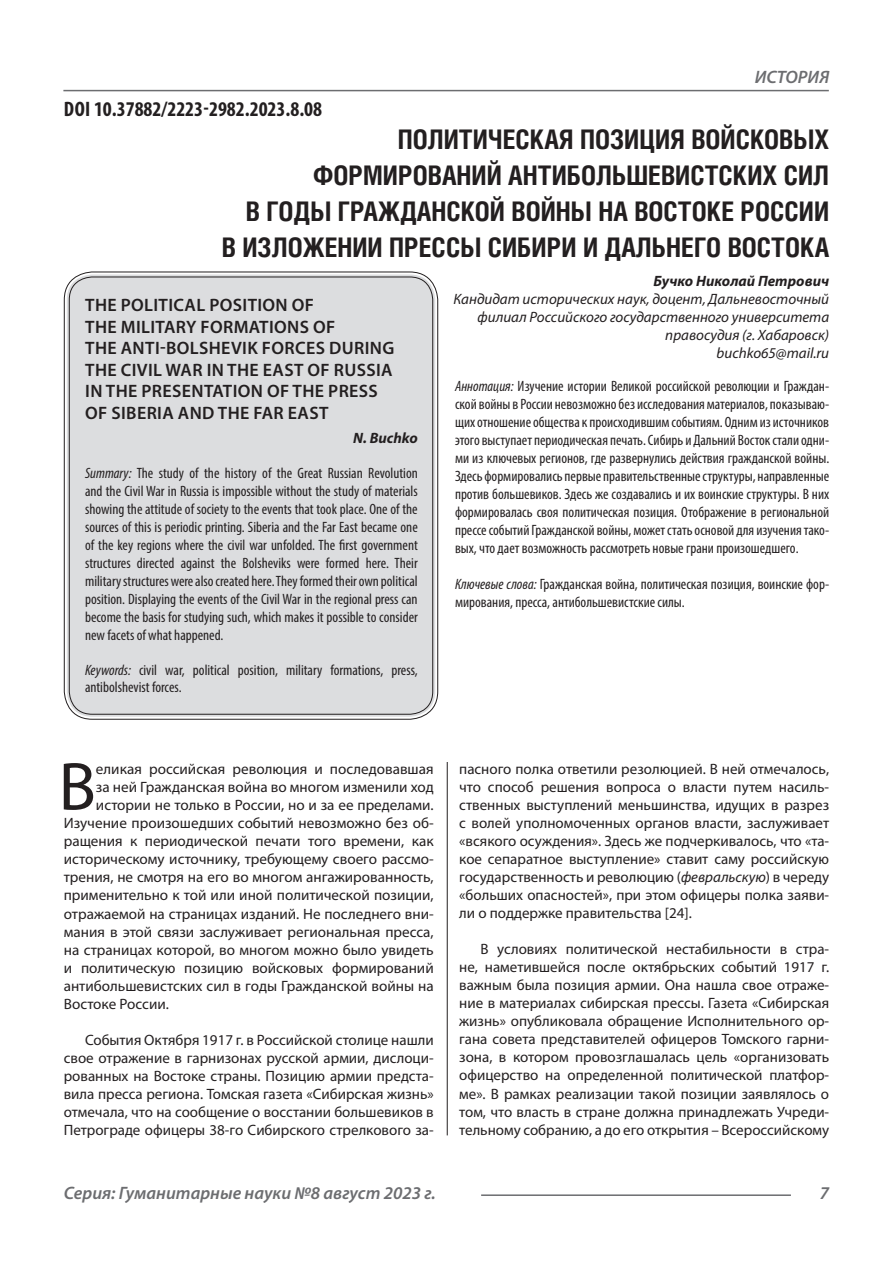
<style>
.page{position:relative;width:893px;height:1263px;background:#fff}
.page>*{position:absolute;margin:0;border:0;box-sizing:border-box;transform-origin:0 0}
.Статья_текст_первый{font:68.4px "Myriad Pro";color:#231f20}
.Статья_название{font:700 27px "Helios Cond C";color:#231f20}
.ДОИ{font:700 condensed 21px "Myriad Pro";color:#231f20}
.Статья_название_англ{font:600 18px "Myriad Pro";letter-spacing:.02em;color:#231f20}
.t1{font:italic 600 18px "Myriad Pro";color:#6c6d70}
.Статья_текст{font:15px/18.1px "Myriad Pro";color:#231f20;text-align:justify}
.Статья_аннотация_тек{font:condensed 15px/18px "Myriad Pro";color:#231f20;text-align:justify}
.Статья_аннотация_анг{font:condensed 15px/18px "Myriad Pro";color:#231f20;text-align:justify}
.Статья_текст_первый-2{font:15px "Myriad Pro";color:#231f20}
.Статья_автор_инфо{font:italic 15px/18px "Myriad Pro";color:#231f20;text-align:right}
.Статья_автор_фио_рус{font:italic 700 15px "Myriad Pro";color:#231f20}
.Статья_автор_англ{font:italic 700 15px "Myriad Pro";color:#231f20}
.s1{font-style:italic}
</style>
<div class="page">
<hr style="left:447px;top:128px;width:1px;height:1007px;background:#231f20">
<hr style="left:63px;top:90px;width:766px;height:1px;background:#6c6d70">
<hr style="left:481px;top:1194px;width:310px;height:2px;background:#6c6d70">
<div style="left:441px;top:128px;width:10px;height:634px;background:#fff"></div>
<div style="left:67px;top:274px;width:368px;height:443px;background:#dcdddf;border-radius:26px"></div>
<p class="ДОИ" style="left:64px;top:96px;width:260px">DOI 10.37882/2223-2982.2023.8.08</p>
<p class="t1" style="left:755px;top:66px;width:76px">ИСТОРИЯ</p>
<p class="Статья_название" style="left:398px;top:124px;width:433px">ПОЛИТИЧЕСКАЯ ПОЗИЦИЯ ВОЙСКОВЫХ</p>
<p class="Статья_название" style="left:313px;top:160px;width:518px">ФОРМИРОВАНИЙ АНТИБОЛЬШЕВИСТСКИХ СИЛ</p>
<p class="Статья_название" style="left:246px;top:196px;width:585px">В ГОДЫ ГРАЖДАНСКОЙ ВОЙНЫ НА ВОСТОКЕ РОССИИ</p>
<p class="Статья_название" style="left:222px;top:232px;width:609px">В ИЗЛОЖЕНИИ ПРЕССЫ СИБИРИ И ДАЛЬНЕГО ВОСТОКА</p>
<p class="Статья_автор_фио_рус" style="left:654px;top:271px;width:177px">Бучко Николай Петрович</p>
<p class="Статья_автор_инфо" style="left:453px;top:290px;width:377px">Кандидат исторических наук, доцент, Дальневосточный филиал Российского государственного университета правосудия (г. Хабаровск)</p>
<p class="Статья_автор_инфо" style="left:717px;top:344px;width:114px">buchko65@mail.ru</p>
<p class="Статья_аннотация_тек" style="left:455px;top:377px;width:376px"><span class="s1">Аннотация:</span> Изучение истории Великой российской революции и Граждан&shy;ской войны в России невозможно без исследования материалов, показываю&shy;щих отношение общества к происходившим событиям. Одним из источников этого выступает периодическая печать. Сибирь и Дальний Восток стали одни&shy;ми из ключевых регионов, где развернулись действия гражданской войны.<br>Здесь формировались первые правительственные структуры, направленные против большевиков. Здесь же создавались и их воинские структуры. В них формировалась своя политическая позиция. Отображение в региональной прессе событий Гражданской войны, может стать основой для изучения тако&shy;вых, что дает возможность рассмотреть новые грани произошедшего.</p>
<p class="Статья_аннотация_тек" style="left:455px;top:575px;width:376px"><span class="s1">Ключевые слова:</span> Гражданская война, политическая позиция, воинские фор&shy;мирования, пресса, антибольшевистские силы.</p>
<p class="Статья_название_англ" style="left:85px;top:293px;width:230px">THE POLITICAL POSITION OF</p>
<p class="Статья_название_англ" style="left:85px;top:315px;width:252px">THE MILITARY FORMATIONS OF</p>
<p class="Статья_название_англ" style="left:85px;top:337px;width:311px">THE ANTI-BOLSHEVIK FORCES DURING</p>
<p class="Статья_название_англ" style="left:85px;top:358px;width:309px">THE CIVIL WAR IN THE EAST OF RUSSIA</p>
<p class="Статья_название_англ" style="left:85px;top:380px;width:294px">IN THE PRESENTATION OF THE PRESS</p>
<p class="Статья_название_англ" style="left:85px;top:401px;width:245px">OF SIBERIA AND THE FAR EAST</p>
<p class="Статья_автор_англ" style="left:353px;top:428px;width:66px">N. Buchko</p>
<p class="Статья_аннотация_анг" style="left:85px;top:464px;width:334px"><span class="s1">Summary:</span> The study of the history of the Great Russian Revolution and the Civil War in Russia is impossible without the study of materials showing the attitude of society to the events that took place. One of the sources of this is periodic printing. Siberia and the Far East became one of the key regions where the civil war unfolded. The first government structures directed against the Bolsheviks were formed here. Their military structures were also created here. They formed their own political position. Displaying the events of the Civil War in the regional press can become the basis for studying such, which makes it possible to consider new facets of what happened.</p>
<p class="Статья_аннотация_анг" style="left:85px;top:661px;width:334px;line-height:17.4px"><span class="s1">Keywords:</span> civil war, political position, military formations, press, antibolshevist forces.</p>
<p class="Статья_текст_первый" style="left:59px;top:744px;width:39px">В</p>
<p class="Статья_текст_первый-2" style="left:96px;top:759px;width:339px">еликая российская революция и последовавшая</p>
<p class="Статья_текст_первый-2" style="left:96px;top:777px;width:339px">за ней Гражданская война во многом изменили ход</p>
<p class="Статья_текст_первый-2" style="left:96px;top:795px;width:339px">истории не только в России, но и за ее пределами.</p>
<p class="Статья_текст_первый-2" style="left:64px;top:813px;width:371px">Изучение произошедших событий невозможно без об-</p>
<p class="Статья_текст_первый-2" style="left:64px;top:831px;width:371px">ращения к периодической печати того времени, как</p>
<p class="Статья_текст_первый-2" style="left:64px;top:850px;width:371px">историческому источнику, требующему своего рассмо-</p>
<p class="Статья_текст_первый-2" style="left:64px;top:868px;width:371px">трения, не смотря на его во многом ангажированность,</p>
<p class="Статья_текст_первый-2" style="left:64px;top:886px;width:371px">применительно к той или иной политической позиции,</p>
<p class="Статья_текст_первый-2" style="left:64px;top:904px;width:371px">отражаемой на страницах изданий. Не последнего вни-</p>
<p class="Статья_текст_первый-2" style="left:64px;top:922px;width:371px">мания в этой связи заслуживает региональная пресса,</p>
<p class="Статья_текст_первый-2" style="left:64px;top:940px;width:371px">на страницах которой, во многом можно было увидеть</p>
<p class="Статья_текст_первый-2" style="left:64px;top:959px;width:371px">и политическую позицию войсковых формирований</p>
<p class="Статья_текст_первый-2" style="left:64px;top:977px;width:371px">антибольшевистских сил в годы Гражданской войны на</p>
<p class="Статья_текст_первый-2" style="left:64px;top:995px;width:107px">Востоке России.</p>
<p class="Статья_текст" style="left:64px;top:1030px;width:371px;text-indent:21px">События Октября 1917 г. в Российской столице нашли свое отражение в гарнизонах русской армии, дислоци&shy;рованных на Востоке страны. Позицию армии предста&shy;вила пресса региона. Томская газета «Сибирская жизнь» отмечала, что на сообщение о восстании большевиков в Петрограде офицеры 38-го Сибирского стрелкового за-</p>
<p class="Статья_текст" style="left:459px;top:759px;width:371px">пасного полка ответили резолюцией. В ней отмечалось, что способ решения вопроса о власти путем насиль&shy;ственных выступлений меньшинства, идущих в разрез с волей уполномоченных органов власти, заслуживает «всякого осуждения». Здесь же подчеркивалось, что «та&shy;кое сепаратное выступление» ставит саму российскую государственность и революцию (<span class="s1">февральскую</span>) в череду «больших опасностей», при этом офицеры полка заяви&shy;ли о поддержке правительства [24].</p>
<p class="Статья_текст" style="left:459px;top:939px;width:371px;text-indent:21px">В условиях политической нестабильности в стра&shy;не, наметившейся после октябрьских событий 1917 г. важным была позиция армии. Она нашла свое отраже&shy;ние в материалах сибирская прессы. Газета «Сибирская жизнь» опубликовала обращение Исполнительного ор&shy;гана совета представителей офицеров Томского гарни&shy;зона, в котором провозглашалась цель «организовать офицерство на определенной политической платфор&shy;ме». В рамках реализации такой позиции заявлялось о том, что власть в стране должна принадлежать Учреди&shy;тельному собранию, а до его открытия – Всероссийскому</p>
<p class="t1" style="left:64px;top:1182px;width:373px">Серия: Гуманитарные науки №8 август 2023 г.</p>
<p class="t1" style="left:820px;top:1182px;width:11px">7</p>
</div>
